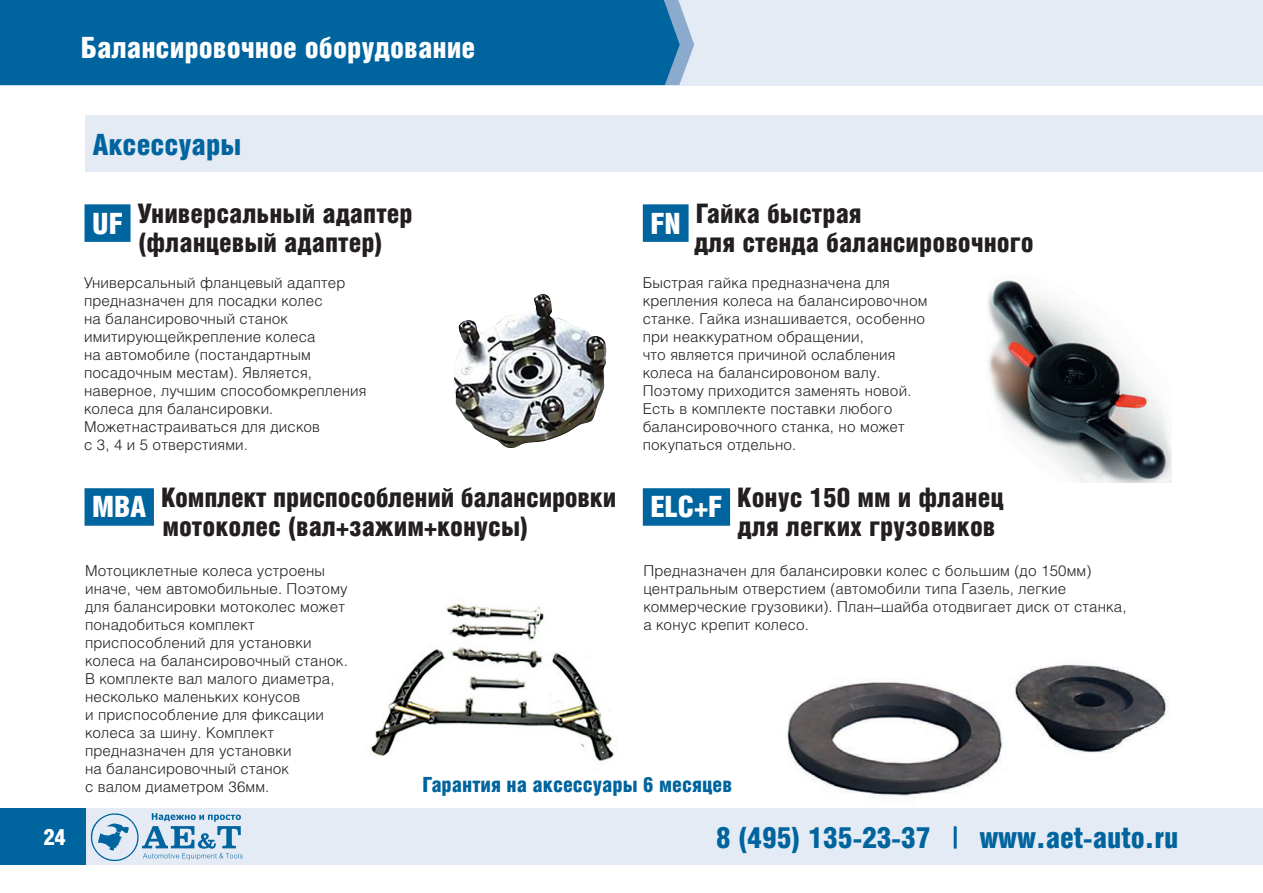
<style>
.page{position:relative;width:1263px;height:893px;background:#fff}
.page>*{position:absolute;margin:0;border:0;box-sizing:border-box;transform-origin:0 0}
.синий_заголовок{font:900 29.4px "Helios Cond";color:#00649e}
.синий_заголовок-2{font:900 29.4px "Helios Cond";color:#fff}
.синий_заголовок-3{font:900 27px "Helios Cond";color:#231f20}
.t1{font:900 22.5px "Helios Cond";color:#fff}
.синий_заголовок-4{font:900 21px "Helios Cond";color:#00649e}
.t2{font:300 15px/18px "Helios";letter-spacing:.01em;color:#231f20}
.s1{font-size:29.4px;color:#fff}
</style>
<div class="page">
<div style="left:81px;top:808px;width:1182px;height:56px;background:#e5ebf4"></div>
<div style="left:0;top:808px;width:85px;height:56px;background:#00649e"></div>
<hr style="left:954px;top:826px;width:3px;height:23px;background:#00649e">
<svg style="left:90px;top:813px;width:153px;height:49px"></svg>
<div style="left:0;top:0;width:1263px;height:85px;background:#e5ebf4"></div>
<svg style="left:680px;top:5px;width:14px;height:78px"></svg>
<div style="left:0;top:0;width:680px;height:85px;background:#00649e"></div>
<div style="left:85px;top:204px;width:46px;height:38px;background:#00649e"></div>
<div style="left:85px;top:488px;width:69px;height:38px;background:#00649e"></div>
<div style="left:643px;top:204px;width:46px;height:38px;background:#00649e"></div>
<div style="left:643px;top:488px;width:87px;height:38px;background:#00649e"></div>
<img style="left:371px;top:603px;width:243px;height:158px">
<img style="left:453px;top:294px;width:154px;height:154px">
<img style="left:988px;top:280px;width:184px;height:203px">
<img style="left:787px;top:664px;width:381px;height:133px">
<div style="left:85px;top:115px;width:1178px;height:56px;background:#e5ebf4"></div>
<p class="синий_заголовок-2" style="left:81px;top:31px;width:396px">Балансировочное оборудование</p>
<h3 class="t1" style="left:43px;top:824px;width:24px">24</h3>
<p class="синий_заголовок" style="left:93px;top:128px;width:150px">Аксессуары</p>
<p class="синий_заголовок-3" style="left:92px;top:198px;width:322px"><span class="s1">UF</span> Универсальный адаптер</p>
<p class="синий_заголовок-3" style="left:138px;top:227px;width:246px">(фланцевый адаптер)</p>
<p class="t2" style="left:84px;top:273px;width:263px">Универсальный фланцевый адаптер</p>
<p class="t2" style="left:84px;top:291px;width:284px">предназначен для посадки колес<br>на балансировочный станок имитирующейкрепление колеса<br>на автомобиле (постандартным посадочным местам). Является, наверное, лучшим способомкрепления колеса для балансировки.<br>Можетнастраиваться для дисков<br>с 3, 4 и 5 отверстиями.</p>
<p class="синий_заголовок-3" style="left:92px;top:482px;width:525px"><span class="s1">MBA</span> Комплект приспособлений балансировки</p>
<p class="синий_заголовок-3" style="left:162px;top:510px;width:368px">мотоколес (вал+зажим+конусы)</p>
<p class="синий_заголовок-3" style="left:650px;top:198px;width:213px"><span class="s1">FN</span> Гайка быстрая</p>
<p class="синий_заголовок-3" style="left:694px;top:227px;width:341px">для стенда балансировочного</p>
<p class="t2" style="left:643px;top:273px;width:286px">Быстрая гайка предназначена для крепления колеса на балансировочном станке. Гайка изнашивается, особенно при неаккуратном обращении,<br>что является причиной ослабления колеса на балансировоном валу.<br>Поэтому приходится заменять новой.<br>Есть в комплекте поставки любого</p>
<p class="t2" style="left:643px;top:417px;width:263px">балансировочного станка, но может</p>
<p class="t2" style="left:643px;top:435px;width:155px">покупаться отдельно.</p>
<p class="синий_заголовок-3" style="left:650px;top:482px;width:355px"><span class="s1">ELC+F</span> Конус 150 мм и фланец</p>
<p class="синий_заголовок-3" style="left:737px;top:510px;width:259px">для легких грузовиков</p>
<p class="t2" style="left:85px;top:561px;width:264px">Мотоциклетные колеса устроены иначе, чем автомобильные. Поэтому для балансировки мотоколес может</p>
<p class="t2" style="left:85px;top:615px;width:264px">понадобиться комплект приспособлений для установки колеса на балансировочный станок.</p>
<p class="t2" style="left:85px;top:669px;width:251px">В комплекте вал малого диаметра,</p>
<p class="t2" style="left:85px;top:687px;width:240px">несколько маленьких конусов<br>и приспособление для фиксации колеса за шину. Комплект предназначен для установки<br>на балансировочный станок<br>с валом диаметром 36мм.</p>
<p class="t2" style="left:643px;top:561px;width:449px">Предназначен для балансировки колес с большим (до 150мм)</p>
<p class="t2" style="left:643px;top:579px;width:424px">центральным отверстием (автомобили типа Газель, легкие</p>
<p class="t2" style="left:643px;top:597px;width:485px">коммерческие грузовики). План–шайба отодвигает диск от станка, а конус крепит колесо.</p>
<p class="синий_заголовок-4" style="left:423px;top:773px;width:311px">Гарантия на аксессуары 6 месяцев</p>
<h1 class="синий_заголовок" style="left:716px;top:820px;width:216px">8 (495) 135-23-37</h1>
<h1 class="синий_заголовок" style="left:980px;top:820px;width:200px">www.aet-auto.ru</h1>
</div>
